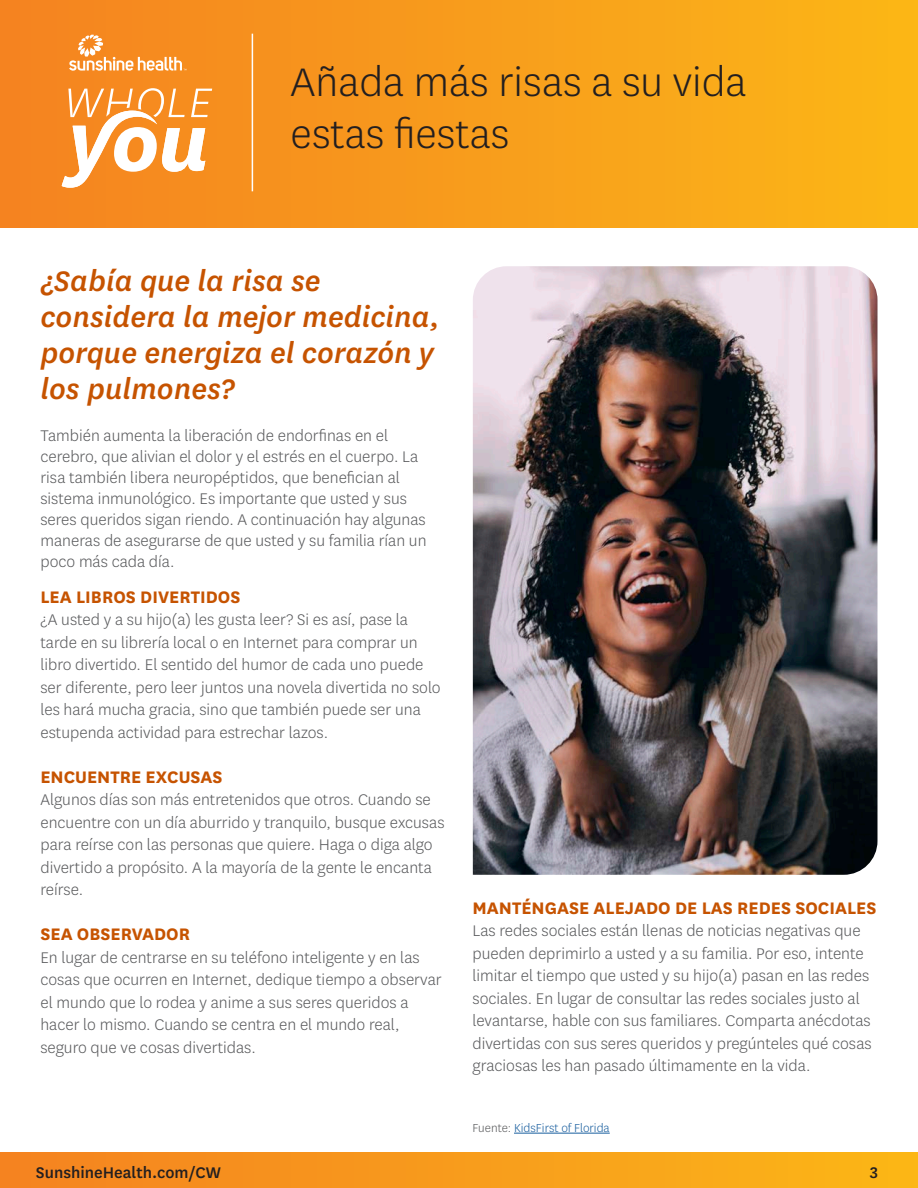
<style>
.page{position:relative;width:918px;height:1188px;background:#fff}
.page>*{position:absolute;margin:0;border:0;box-sizing:border-box;transform-origin:0 0}
.t1{font:300 46.5px/52.5px "Centene Sans";color:#231f20}
.t2{font:italic 500 33px/36px "Centene Sans";color:#c65300}
.t3{font:700 19.5px "Centene Sans";color:#c65300}
.t4{font:300 18px/22.5px "Centene Sans";color:#57585a}
.t5{font:500 18px "Centene Sans";color:#231f20}
.t6{font:300 13.5px "Centene Sans";color:#175d9e}
.s1{color:#57585a}
</style>
<div class="page">
<div style="left:0;top:1153px;width:918px;height:35px;background:linear-gradient(to right,#f48221,#fbb617)"></div>
<div style="left:0;top:0;width:918px;height:228px;background:linear-gradient(to right,#f48221,#fbb617)"></div>
<svg style="left:62px;top:88px;width:150px;height:100px"></svg>
<hr style="left:252px;top:34px;width:1px;height:157px;background:#fff">
<svg style="left:69px;top:35px;width:117px;height:36px;background:#f7a14c"></svg>
<hr style="left:514px;top:1133px;width:96px;height:1px;background:#175d9e">
<img style="left:473px;top:266px;width:405px;height:609px">
<h2 class="t1" style="left:291px;top:54px;width:458px">Añada más risas a su vida estas fiestas</h2>
<h3 class="t2" style="left:40px;top:261px;width:401px">¿Sabía que la risa se considera la mejor medicina, porque energiza el corazón y los pulmones?</h3>
<p class="t4" style="left:40px;top:424px;width:388px;line-height:21px">También aumenta la liberación de endorfinas en el cerebro, que alivian el dolor y el estrés en el cuerpo. La risa también libera neuropéptidos, que benefician al sistema inmunológico. Es importante que usted y sus seres queridos sigan riendo. A continuación hay algunas maneras de asegurarse de que usted y su familia rían un poco más cada día.</p>
<h4 class="t3" style="left:40px;top:583px;width:201px">LEA LIBROS DIVERTIDOS</h4>
<p class="t4" style="left:40px;top:608px;width:402px">¿A usted y a su hijo(a) les gusta leer? Si es así, pase la tarde en su librería local o en Internet para comprar un libro divertido. El sentido del humor de cada uno puede ser diferente, pero leer juntos una novela divertida no solo les hará mucha gracia, sino que también puede ser una estupenda actividad para estrechar lazos.</p>
<h4 class="t3" style="left:40px;top:763px;width:184px">ENCUENTRE EXCUSAS</h4>
<p class="t4" style="left:40px;top:788px;width:406px">Algunos días son más entretenidos que otros. Cuando se encuentre con un día aburrido y tranquilo, busque excusas para reírse con las personas que quiere. Haga o diga algo divertido a propósito. A la mayoría de la gente le encanta reírse.</p>
<h4 class="t3" style="left:40px;top:921px;width:151px">SEA OBSERVADOR</h4>
<p class="t4" style="left:40px;top:946px;width:403px">En lugar de centrarse en su teléfono inteligente y en las cosas que ocurren en Internet, dedique tiempo a observar el mundo que lo rodea y anime a sus seres queridos a hacer lo mismo. Cuando se centra en el mundo real, seguro que ve cosas divertidas.</p>
<h4 class="t3" style="left:472px;top:894px;width:405px">MANTÉNGASE ALEJADO DE LAS REDES SOCIALES</h4>
<p class="t4" style="left:472px;top:919px;width:401px">Las redes sociales están llenas de noticias negativas que pueden deprimirlo a usted y a su familia. Por eso, intente limitar el tiempo que usted y su hijo(a) pasan en las redes sociales. En lugar de consultar las redes sociales justo al levantarse, hable con sus familiares. Comparta anécdotas divertidas con sus seres queridos y pregúnteles qué cosas graciosas les han pasado últimamente en la vida.</p>
<p class="t6" style="left:473px;top:1119px;width:139px"><span class="s1">Fuente:</span> KidsFirst of Florida</p>
<p class="t5" style="left:36px;top:1160px;width:187px">SunshineHealth.com/CW</p>
<p class="t5" style="left:870px;top:1160px;width:10px">3</p>
</div>
